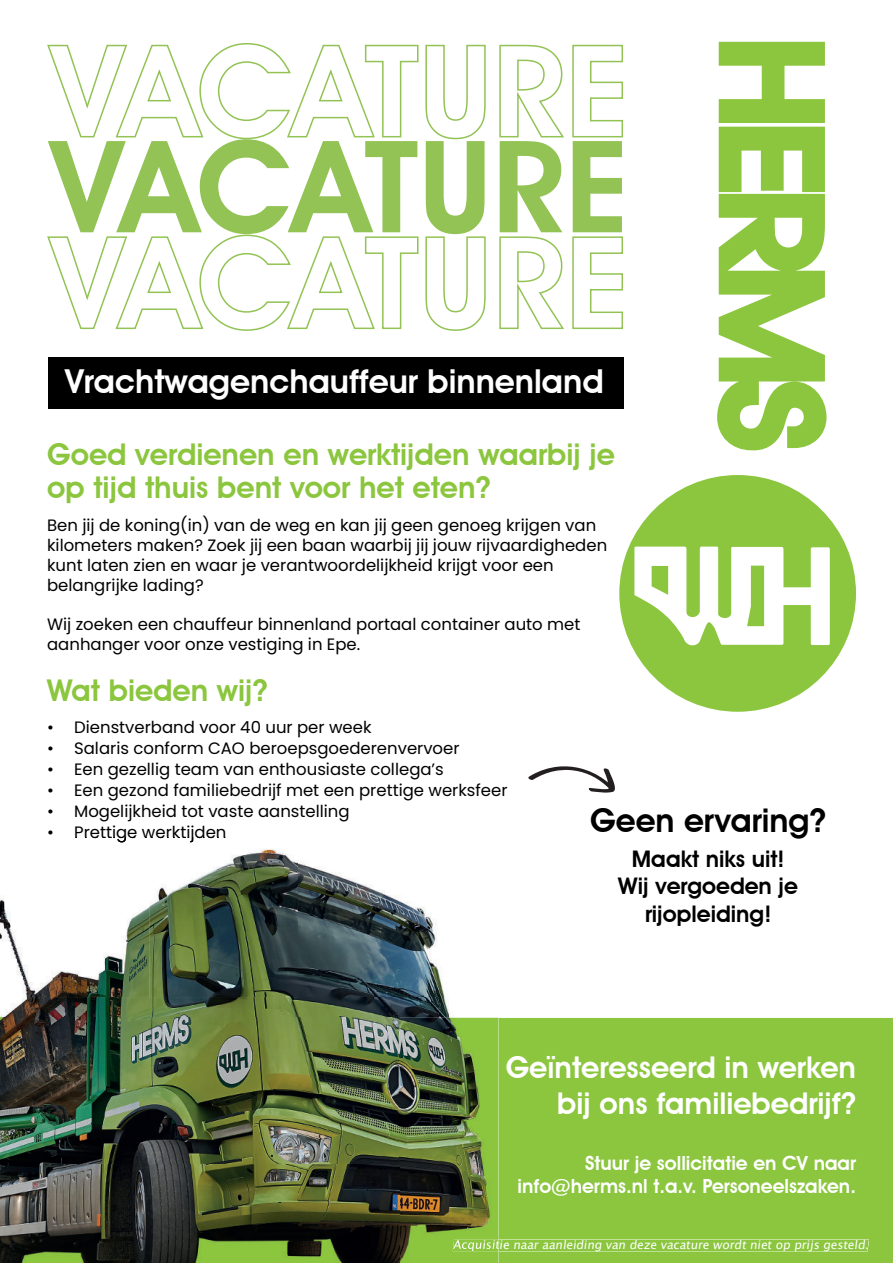
<style>
.page{position:relative;width:893px;height:1263px;background:#fff}
.page>*{position:absolute;margin:0;border:0;box-sizing:border-box;transform-origin:0 0}
.t1{font:600 33px "Avant Garde IT Cby BT";color:#fff}
.t2{font:600 32.7px "Avant Garde IT Cby BT";color:#000001}
.t3{font:600 30px/32.4px "Avant Garde IT Cby BT";color:#8bc63e}
.t4{font:600 30px/36px "Avant Garde IT Cby BT";color:#fff;text-align:right}
.t5{font:600 22.95px/27.5px "Avant Garde IT Cby BT";color:#000;text-align:center}
.t6{font:600 19.5px/23.4px "Avant Garde IT Cby BT";color:#fff;text-align:right}
.t7{font:16.5px/21px "Poppins";color:#000}
.t8{font:11.85px "Lucida Grande";color:#fff}
</style>
<div class="page">
<div style="left:48px;top:357px;width:576px;height:51px;background:#000001"></div>
<div style="left:498px;top:1018px;width:395px;height:245px;background:#8bc63e"></div>
<div style="left:498px;top:1240px;width:371px;height:11px;background:#8bc63e"></div>
<svg style="left:717px;top:42px;width:109px;height:408px"></svg>
<svg style="left:47px;top:234px;width:576px;height:97px"></svg>
<svg style="left:48px;top:140px;width:574px;height:94px"></svg>
<svg style="left:47px;top:43px;width:576px;height:97px"></svg>
<svg style="left:528px;top:766px;width:87px;height:27px"></svg>
<img style="left:0;top:842px;width:449px;height:176px">
<img style="left:449px;top:1016px;width:49px;height:2px">
<img style="left:190px;top:838px;width:22px;height:4px">
<img style="left:94px;top:838px;width:68px;height:4px">
<img style="left:0;top:1018px;width:498px;height:245px">
<img style="left:453px;top:1240px;width:45px;height:11px">
<svg style="left:619px;top:475px;width:237px;height:237px;fill:#8bc63e"></svg>
<h1 class="t1" style="left:65px;top:368px;width:540px">Vrachtwagenchauffeur binnenland</h1>
<h3 class="t3" style="left:47px;top:441px;width:569px">Goed verdienen en werktijden waarbij je op tijd thuis bent voor het eten?</h3>
<p class="t7" style="left:47px;top:516px;width:562px;line-height:19.8px">Ben jij de koning(in) van de weg en kan jij geen genoeg krijgen van kilometers maken? Zoek jij een baan waarbij jij jouw rijvaardigheden kunt laten zien en waar je verantwoordelijkheid krijgt voor een belangrijke lading?</p>
<p class="t7" style="left:47px;top:615px;width:535px;line-height:19.8px">Wij zoeken een chauffeur binnenland portaal container auto met aanhanger voor onze vestiging in Epe.</p>
<h3 class="t3" style="left:47px;top:677px;width:222px">Wat bieden wij?</h3>
<p class="t7" style="left:47px;top:717px;width:462px">ï Dienstverband voor 40 uur per week<br>ï Salaris conform CAO beroepsgoederenvervoer<br>ï Een gezellig team van enthousiaste collega’s<br>ï Een gezond familiebedrijf met een prettige werksfeer ï Mogelijkheid tot vaste aanstelling<br>ï Prettige werktijden</p>
<h2 class="t2" style="left:590px;top:808px;width:238px">Geen ervaring?</h2>
<h3 class="t5" style="left:618px;top:847px;width:181px">Maakt niks uit!<br>Wij vergoeden je rijopleiding!</h3>
<h3 class="t4" style="left:506px;top:1052px;width:352px">Geïnteresseerd in werken bij ons familiebedrijf?</h3>
<p class="t6" style="left:518px;top:1153px;width:340px">Stuur je sollicitatie en CV naar info@herms.nl t.a.v. Personeelszaken.</p>
<p class="t8" style="left:453px;top:1240px;width:419px">Acquisitie naar aanleiding van deze vacature wordt niet op prijs gesteld.</p>
</div>
